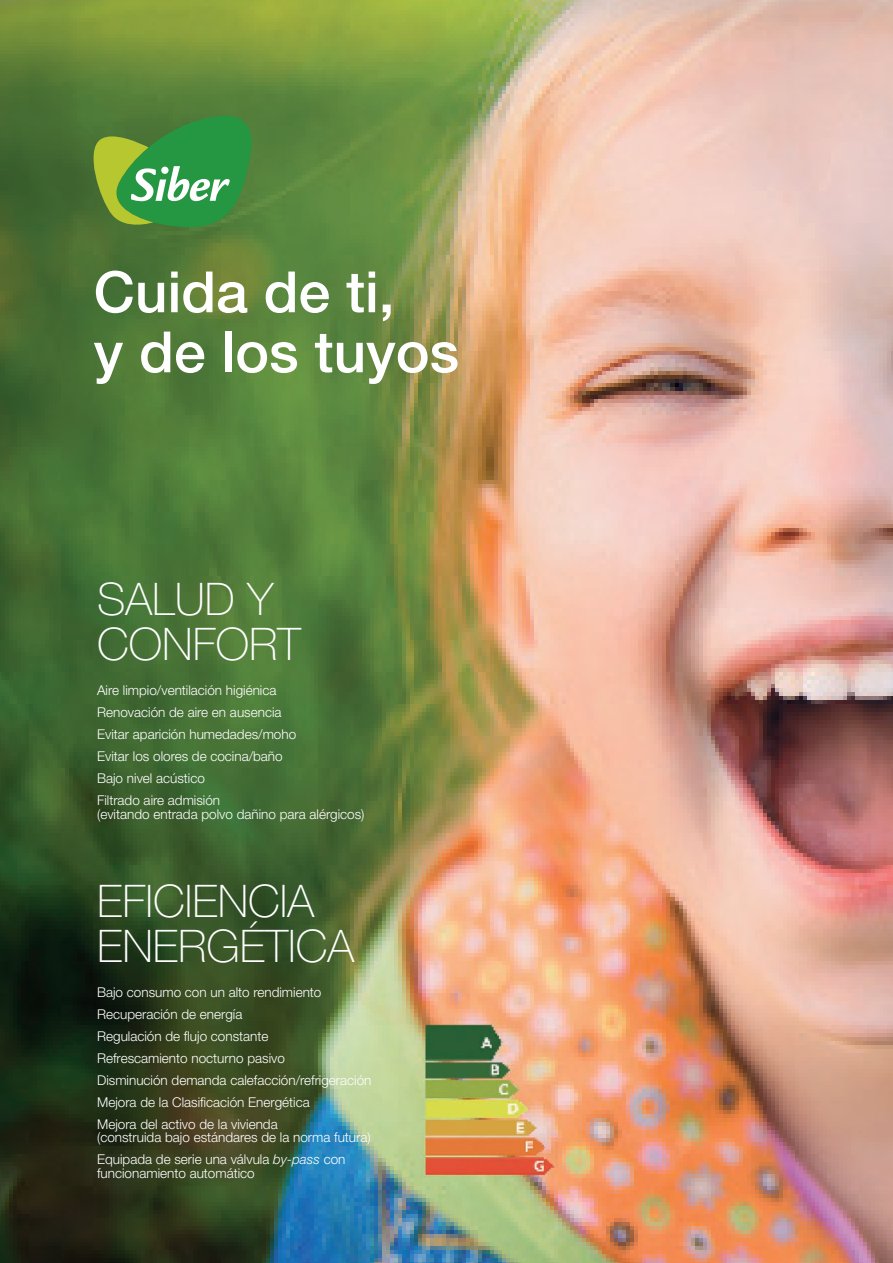
<style>
.page{position:relative;width:893px;height:1263px;background:#fff}
.page>*{position:absolute;margin:0;border:0;box-sizing:border-box;transform-origin:0 0}
.t1{font:500 57px/60px "Helvetica Neue";color:#fff}
.t2{font:100 45px/45px "Helvetica Neue";color:#fff}
.t3{font:300 13.5px/22px "Helvetica Neue";color:#fff}
.s1{font-style:italic}
</style>
<div class="page">
<img style="left:0;top:0;width:893px;height:1263px">
<img style="left:399px;top:1018px;width:159px;height:159px">
<svg style="left:84px;top:116px;width:173px;height:115px;background:#529848"></svg>
<h1 class="t1" style="left:94px;top:261px;width:367px">Cuida de ti,<br>y de los tuyos</h1>
<h2 class="t2" style="left:97px;top:577px;width:205px">SALUD Y<br>CONFORT</h2>
<p class="t3" style="left:97px;top:679px;width:201px">Aire limpio/ventilación higiénica<br>Renovación de aire en ausencia<br>Evitar aparición humedades/moho<br>Evitar los olores de cocina/baño<br>Bajo nivel acústico<br>Filtrado aire admisión</p>
<p class="t3" style="left:97px;top:802px;width:269px">(evitando entrada polvo dañino para alérgicos)</p>
<h2 class="t2" style="left:97px;top:879px;width:259px">EFICIENCIA<br>ENERGÉTICA</h2>
<p class="t3" style="left:97px;top:981px;width:276px">Bajo consumo con un alto rendimiento Recuperación de energía<br>Regulación de flujo constante<br>Refrescamiento nocturno pasivo<br>Disminución demanda calefacción/refrigeración Mejora de la Clasificación Energética<br>Mejora del activo de la vivienda</p>
<p class="t3" style="left:97px;top:1126px;width:275px">(construida bajo estándares de la norma futura)<br>Equipada de serie una válvula <span class="s1">by-pass</span> con</p>
<p class="t3" style="left:97px;top:1162px;width:159px">funcionamiento automático</p>
</div>
